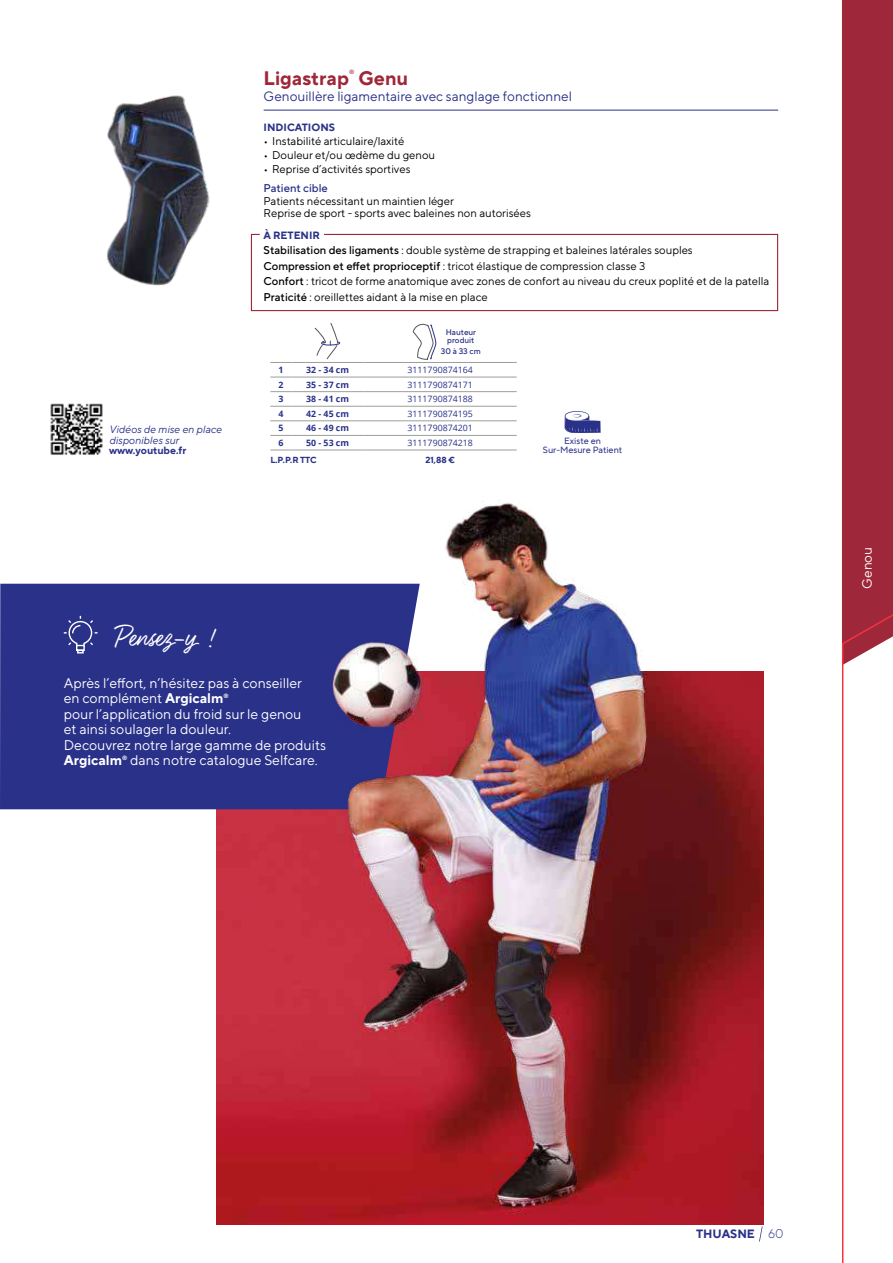
<style>
.page{position:relative;width:893px;height:1263px;background:#fff}
.page>*{position:absolute;margin:0;border:0;box-sizing:border-box;transform-origin:0 0}
.t1{font:31.05px "Felt That";letter-spacing:-.005em;color:#fff}
.t2{font:700 19.5px "TT Norms Pro";color:#9e2739}
.t3{font:13.95px/15.5px "TT Norms Pro";color:#fff}
.t4{font:700 13.95px "TT Norms Pro";color:#fff}
.t5{font:13.5px "TT Norms Pro";color:#2a3189}
.t6{font:13.5px "TT Norms Pro";color:#fff}
.t7{font:700 12px "TT Norms Pro";color:#293189}
.t8{font:11.25px/15.6px "TT Norms Pro";color:#000}
.t9{font:500 11.25px "TT Norms Pro";color:#2a3189}
.t10{font:italic 10.5px/10.5px "TT Norms Pro";color:#2a3189}
.t11{font:700 10.5px "TT Norms Pro";color:#2a3189}
.t12{font:9px/9px "TT Norms Pro";color:#2a3189;text-align:center}
.t13{font:8.7px "Open Sans";color:#2a3189}
.t14{font:700 8.7px "Open Sans";color:#2a3189}
.t15{font:700 8.7px "TT Norms Pro";color:#2a3189}
.t16{font:500 8.1px/7.4px "TT Norms Pro";color:#2a3189}
.t17{font:700 6.15px "TT Norms Pro";color:#fff}
.t18{font:500 6.15px "TT Norms Pro";color:#9e2739}
.s1{font-weight:500}
.s2{font-weight:700}
.s3{font-weight:300;font-size:12.6px;color:#2a3189}
</style>
<div class="page">
<svg style="left:565px;top:411px;width:36px;height:22px"></svg>
<svg style="left:270px;top:362px;width:22px;height:1px"></svg>
<hr style="left:292px;top:362px;width:72px;height:1px;background:#9d9d9c">
<hr style="left:364px;top:362px;width:153px;height:1px;background:#9d9d9c">
<svg style="left:270px;top:377px;width:22px;height:1px"></svg>
<hr style="left:292px;top:377px;width:72px;height:1px;background:#9d9d9c">
<hr style="left:364px;top:377px;width:153px;height:1px;background:#9d9d9c">
<svg style="left:270px;top:391px;width:22px;height:1px"></svg>
<hr style="left:292px;top:391px;width:72px;height:1px;background:#9d9d9c">
<hr style="left:364px;top:391px;width:153px;height:1px;background:#9d9d9c">
<svg style="left:270px;top:406px;width:22px;height:1px"></svg>
<hr style="left:292px;top:406px;width:72px;height:1px;background:#9d9d9c">
<hr style="left:364px;top:406px;width:153px;height:1px;background:#9d9d9c">
<svg style="left:270px;top:420px;width:22px;height:1px"></svg>
<hr style="left:292px;top:420px;width:72px;height:1px;background:#9d9d9c">
<hr style="left:364px;top:420px;width:153px;height:1px;background:#9d9d9c">
<svg style="left:270px;top:435px;width:22px;height:1px"></svg>
<hr style="left:292px;top:435px;width:72px;height:1px;background:#9d9d9c">
<hr style="left:364px;top:435px;width:153px;height:1px;background:#9d9d9c">
<svg style="left:270px;top:450px;width:22px;height:1px"></svg>
<hr style="left:292px;top:450px;width:72px;height:1px;background:#9d9d9c">
<hr style="left:364px;top:450px;width:153px;height:1px;background:#9d9d9c">
<svg style="left:315px;top:323px;width:26px;height:36px"></svg>
<svg style="left:413px;top:323px;width:23px;height:37px"></svg>
<img style="left:107px;top:95px;width:103px;height:191px">
<div style="left:0;top:584px;width:109px;height:225px;background:#2a3189"></div>
<img style="left:109px;top:501px;width:654px;height:722px">
<svg style="left:250px;top:233px;width:529px;height:79px"></svg>
<svg style="left:841px;top:0;width:52px;height:665px"></svg>
<hr style="left:842px;top:644px;width:1px;height:619px;background:#f5333f">
<svg style="left:759px;top:1226px;width:4px;height:15px"></svg>
<img style="left:50px;top:403px;width:53px;height:52px">
<hr style="left:264px;top:110px;width:514px;height:1px;background:#2a3189">
<svg style="left:62px;top:614px;width:37px;height:40px"></svg>
<h2 class="t2" style="left:264px;top:63px;width:87px">Ligastrap</h2>
<p class="t18" style="left:349px;top:67px;width:7px">®</p>
<h2 class="t2" style="left:358px;top:63px;width:51px">Genu</h2>
<p class="t5" style="left:264px;top:87px;width:310px">Genouillère ligamentaire avec sanglage fonctionnel</p>
<p class="t11" style="left:264px;top:120px;width:73px">INDICATIONS</p>
<p class="t8" style="left:264px;top:133px;width:142px">• Instabilité articulaire/laxité</p>
<p class="t8" style="left:264px;top:147px;width:173px">• Douleur et/ou œdème du genou</p>
<p class="t8" style="left:264px;top:161px;width:148px">• Reprise d’activités sportives</p>
<p class="t9" style="left:264px;top:180px;width:66px">Patient cible</p>
<p class="t8" style="left:264px;top:193px;width:269px;line-height:12.8px">Patients nécessitant un maintien léger<br>Reprise de sport - sports avec baleines non autorisées</p>
<p class="t11" style="left:264px;top:227px;width:58px">À RETENIR</p>
<p class="t8" style="left:264px;top:242px;width:507px"><span class="s1">Stabilisation des ligaments</span> : double système de strapping et baleines latérales souples<br><span class="s1">Compression et effet proprioceptif</span> : tricot élastique de compression classe 3<br><span class="s1">Confort</span> : tricot de forme anatomique avec zones de confort au niveau du creux poplité et de la patella <span class="s1">Praticité</span> : oreillettes aidant à la mise en place</p>
<p class="t10" style="left:109px;top:423px;width:114px">Vidéos de mise en place disponibles sur</p>
<p class="t11" style="left:109px;top:443px;width:79px">www.youtube.fr</p>
<p class="t16" style="left:446px;top:328px;width:32px">Hauteur produit</p>
<p class="t16" style="left:441px;top:347px;width:41px">30 à 33 cm</p>
<p class="t14" style="left:278px;top:364px;width:7px">1</p>
<p class="t14" style="left:306px;top:364px;width:44px">32 - 34 cm</p>
<p class="t13" style="left:408px;top:364px;width:67px">3111790874164</p>
<p class="t14" style="left:278px;top:378px;width:7px">2</p>
<p class="t14" style="left:306px;top:378px;width:44px">35 - 37 cm</p>
<p class="t13" style="left:408px;top:379px;width:67px">3111790874171</p>
<p class="t14" style="left:278px;top:393px;width:7px">3</p>
<p class="t14" style="left:306px;top:393px;width:44px">38 - 41 cm</p>
<p class="t13" style="left:408px;top:393px;width:67px">3111790874188</p>
<p class="t14" style="left:278px;top:408px;width:7px">4</p>
<p class="t14" style="left:306px;top:408px;width:44px">42 - 45 cm</p>
<p class="t13" style="left:408px;top:408px;width:67px">3111790874195</p>
<p class="t14" style="left:278px;top:422px;width:7px">5</p>
<p class="t14" style="left:306px;top:422px;width:44px">46 - 49 cm</p>
<p class="t13" style="left:408px;top:422px;width:67px">3111790874201</p>
<p class="t14" style="left:278px;top:437px;width:7px">6</p>
<p class="t14" style="left:306px;top:437px;width:44px">50 - 53 cm</p>
<p class="t13" style="left:408px;top:437px;width:67px">3111790874218</p>
<p class="t15" style="left:270px;top:453px;width:48px">L.P.P.R TTC</p>
<p class="t15" style="left:425px;top:453px;width:31px">21,88 €</p>
<p class="t12" style="left:543px;top:435px;width:81px">Existe en<br>Sur-Mesure Patient</p>
<h1 class="t1" style="left:113px;top:618px;width:101px">Pensez-y !</h1>
<p class="t3" style="left:64px;top:674px;width:240px">Après l’effort, n’hésitez pas à conseiller en complément <span class="s2">Argicalm</span></p>
<p class="t17" style="left:223px;top:691px;width:7px">®</p>
<p class="t3" style="left:64px;top:705px;width:264px">pour l’application du froid sur le genou<br>et ainsi soulager la douleur.<br>Decouvrez notre large gamme de produits</p>
<p class="t4" style="left:64px;top:750px;width:60px">Argicalm</p>
<p class="t17" style="left:122px;top:753px;width:7px">®</p>
<p class="t3" style="left:130px;top:751px;width:189px">dans notre catalogue Selfcare.</p>
<p class="t6" style="left:857px;top:588px;width:43px;rotate:-90deg">Genou</p>
<p class="t7" style="left:696px;top:1225px;width:89px">THUASNE <span class="s3">60</span></p>
</div>
